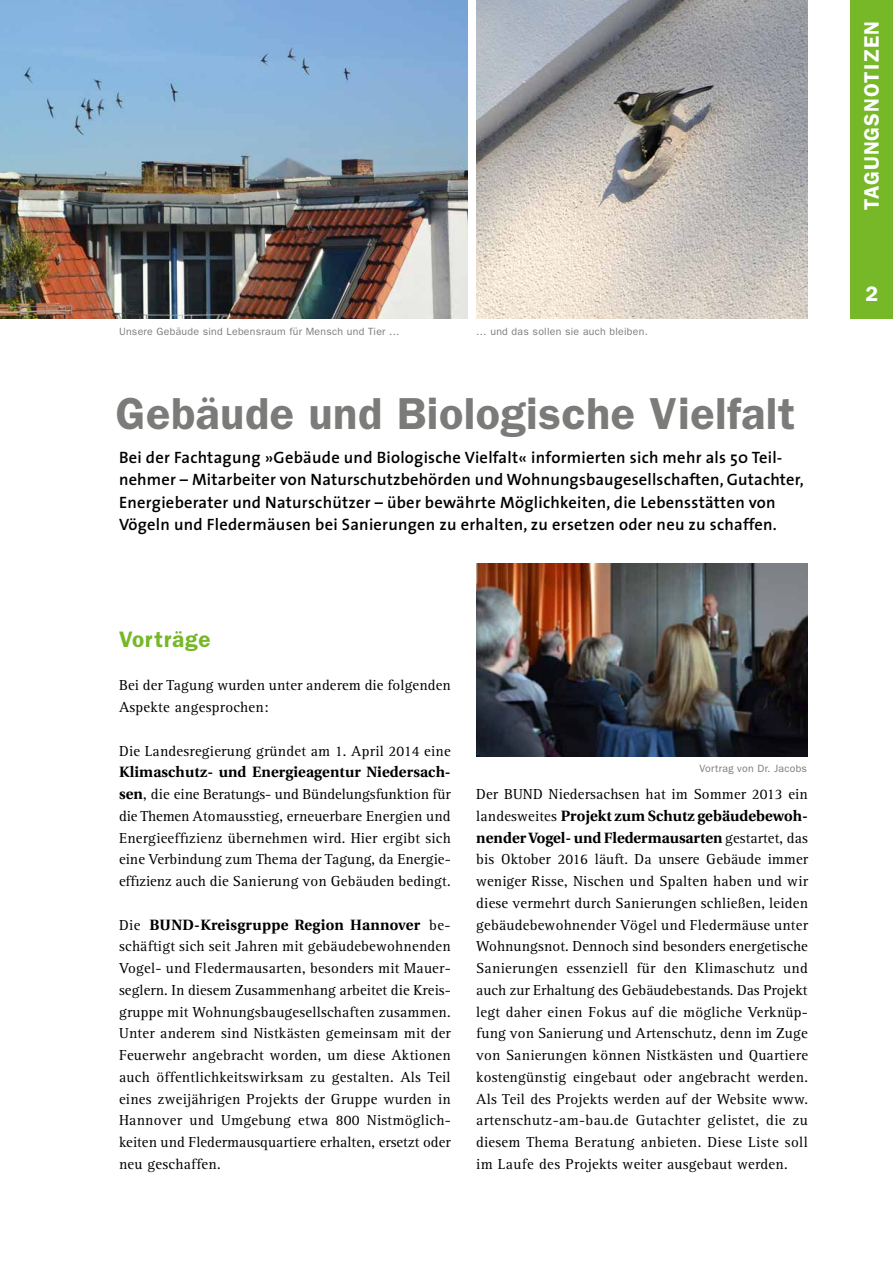
<style>
.page{position:relative;width:893px;height:1263px;background:#fff}
.page>*{position:absolute;margin:0;border:0;box-sizing:border-box;transform-origin:0 0}
.t1{font:600 45px "Franklin Gothic";letter-spacing:.01em;color:#7b7b7a}
.t2{font:600 22.5px "Franklin Gothic";letter-spacing:.035em;color:#76b828}
.t3{font:600 21px "Franklin Gothic";letter-spacing:.045em;color:#fff}
.t4{font:600 16.5px/22.5px "The Sans";letter-spacing:.015em;color:#000}
.t5{font:15px/21.8px "Rotis Serif";letter-spacing:.015em;color:#000;text-align:justify}
.t6{font:700 15px/21.8px "Utopia";letter-spacing:.01em;color:#000}
.t7{font:10.5px "Franklin Gothic";letter-spacing:.025em;color:#7b7b7a}
.s1{font-family:"Utopia";font-weight:700}
.s2{font-family:"Rotis Serif";font-weight:400}
</style>
<div class="page">
<img style="left:0;top:0;width:468px;height:319px">
<div style="left:850px;top:0;width:43px;height:319px;background:#76b828"></div>
<img style="left:476px;top:0;width:332px;height:319px">
<img style="left:476px;top:563px;width:332px;height:193px">
<p class="t7" style="left:119px;top:326px;width:282px">Unsere Gebäude sind Lebensraum für Mensch und Tier …</p>
<p class="t7" style="left:476px;top:326px;width:173px">… und das sollen sie auch bleiben.</p>
<h1 class="t1" style="left:116px;top:387px;width:681px">Gebäude und Biologische Vielfalt</h1>
<p class="t4" style="left:119px;top:445px;width:686px">Bei der Fachtagung »Gebäude und Biologische Vielfalt« informierten sich mehr als 50 Teil&shy;nehmer – Mitarbeiter von Naturschutzbehörden und Wohnungsbaugesellschaften, Gutachter, Energieberater und Naturschützer – über bewährte Möglichkeiten, die Lebensstätten von Vögeln und Fledermäusen bei Sanierungen zu erhalten, zu ersetzen oder neu zu schaffen.</p>
<h2 class="t2" style="left:119px;top:626px;width:93px">Vorträge</h2>
<p class="t5" style="left:119px;top:675px;width:333px">Bei der Tagung wurden unter anderem die folgenden<br>Aspekte angesprochen:</p>
<p class="t5" style="left:119px;top:740px;width:333px">Die Landesregierung gründet am 1. April 2014 eine</p>
<p class="t6" style="left:119px;top:761px;width:333px">Klimaschutz- und Energieagentur Niedersach-</p>
<p class="t5" style="left:119px;top:784px;width:333px"><span class="s1">sen</span>, die eine Beratungs- und Bündelungsfunktion für die Themen Atomausstieg, erneuerbare Energien und Energieeffizienz übernehmen wird. Hier ergibt sich eine Verbindung zum Thema der Tagung, da Energie&shy;effizienz auch die Sanierung von Gebäuden bedingt.</p>
<p class="t6" style="left:119px;top:914px;width:333px"><span class="s2">Die</span> BUND-Kreisgruppe Region Hannover <span class="s2">be-</span></p>
<p class="t5" style="left:119px;top:936px;width:333px">schäftigt sich seit Jahren mit gebäudebewohnenden Vogel- und Fledermausarten, besonders mit Mauer&shy;seglern. In diesem Zusammenhang arbeitet die Kreis&shy;gruppe mit Wohnungsbaugesellschaften zusammen.<br>Unter anderem sind Nistkästen gemeinsam mit der Feuerwehr angebracht worden, um diese Aktionen auch öffentlichkeitswirksam zu gestalten. Als Teil eines zweijährigen Projekts der Gruppe wurden in Hannover und Umgebung etwa 800 Nistmöglich&shy;keiten und Fledermausquartiere erhalten, ersetzt oder neu geschaffen.</p>
<p class="t7" style="left:700px;top:762px;width:109px">Vortrag von Dr. Jacobs</p>
<p class="t5" style="left:476px;top:784px;width:333px">Der BUND Niedersachsen hat im Sommer 2013 ein</p>
<p class="t6" style="left:476px;top:805px;width:333px"><span class="s2">landesweites</span> Projekt zum Schutz gebäudebewoh&shy;nender Vogel- und Fledermausarten <span class="s2">gestartet, das</span></p>
<p class="t5" style="left:476px;top:849px;width:333px">bis Oktober 2016 läuft. Da unsere Gebäude immer weniger Risse, Nischen und Spalten haben und wir diese vermehrt durch Sanierungen schließen, leiden gebäudebewohnender Vögel und Fledermäuse unter Wohnungsnot. Dennoch sind besonders energetische Sanierungen essenziell für den Klimaschutz und auch zur Erhaltung des Gebäudebestands. Das Projekt legt daher einen Fokus auf die mögliche Verknüp&shy;fung von Sanierung und Artenschutz, denn im Zuge von Sanierungen können Nistkästen und Quartiere kostengünstig eingebaut oder angebracht werden.<br>Als Teil des Projekts werden auf der Website www. artenschutz-am-bau.de Gutachter gelistet, die zu diesem Thema Beratung anbieten. Diese Liste soll im Laufe des Projekts weiter ausgebaut werden.</p>
<h3 class="t3" style="left:859px;top:210px;width:190px;rotate:-90deg">TAGUNGSNOTIZEN</h3>
<h3 class="t3" style="left:865px;top:281px;width:14px">2</h3>
</div>
